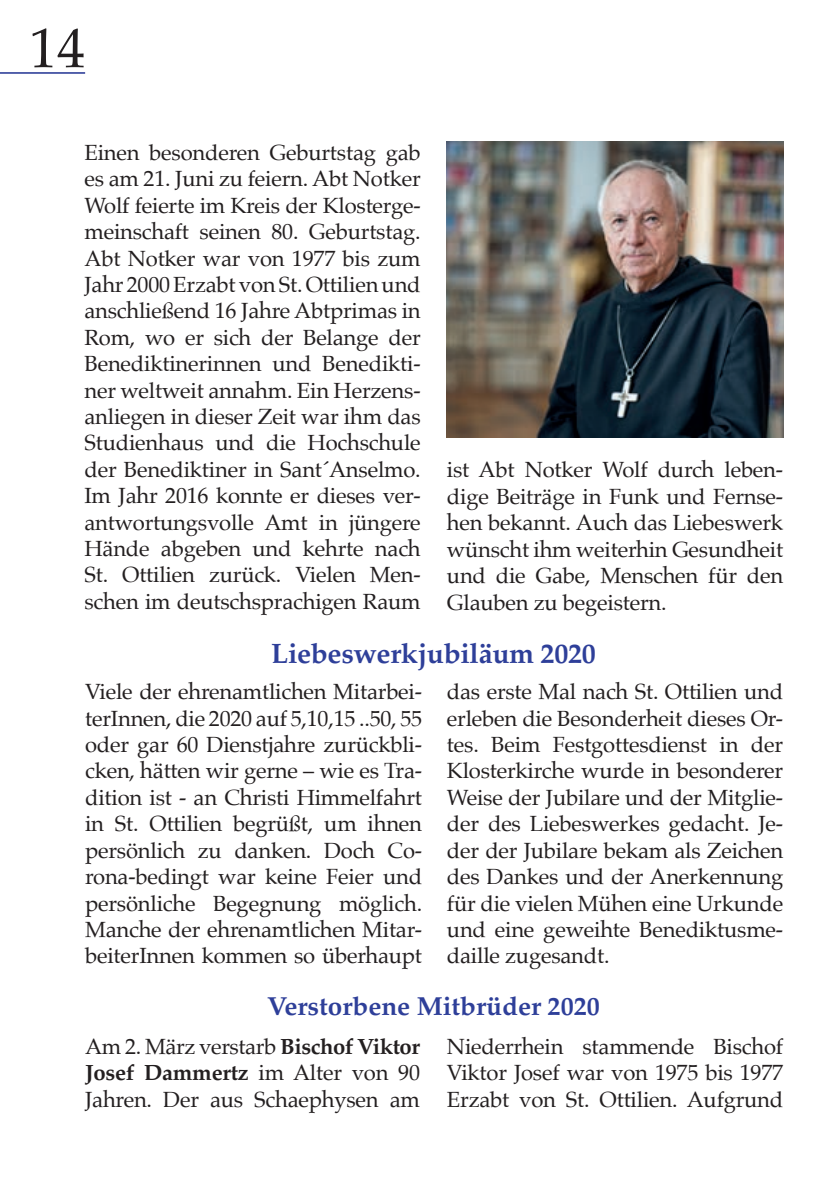
<style>
.page{position:relative;width:840px;height:1191px;background:#fff}
.page>*{position:absolute;margin:0;border:0;box-sizing:border-box;transform-origin:0 0}
.t1{font:56px "Palatino";color:#231f20}
.t2{font:700 28px "Palatino";letter-spacing:-.01em;color:#2e3f99}
.t3{font:700 26px "Palatino";color:#2e3f99}
.t4{font:22px/26.4px "Palatino";letter-spacing:-.01em;color:#231f20;text-align:justify}
.s1{font-weight:700}
</style>
<div class="page">
<hr style="left:0;top:72px;width:85px;height:2px;background:#2e3f99">
<img style="left:446px;top:142px;width:336px;height:296px">
<h1 class="t1" style="left:29px;top:2px;width:57px">14</h1>
<p class="t4" style="left:84px;top:139px;width:337px">Einen besonderen Geburtstag gab es am 21. Juni zu feiern. Abt Notker Wolf feierte im Kreis der Klosterge&shy;meinschaft seinen 80. Geburtstag.<br>Abt Notker war von 1977 bis zum Jahr 2000 Erzabt von St. Ottilien und anschließend 16 Jahre Abtprimas in Rom, wo er sich der Belange der Benediktinerinnen und Benedikti&shy;ner weltweit annahm. Ein Herzens&shy;anliegen in dieser Zeit war ihm das Studienhaus und die Hochschule der Benediktiner in Sant´Anselmo.<br>Im Jahr 2016 konnte er dieses ver&shy;antwortungsvolle Amt in jüngere Hände abgeben und kehrte nach St. Ottilien zurück. Vielen Men&shy;schen im deutschsprachigen Raum</p>
<p class="t4" style="left:446px;top:457px;width:337px">ist Abt Notker Wolf durch leben&shy;dige Beiträge in Funk und Fernse&shy;hen bekannt. Auch das Liebeswerk wünscht ihm weiterhin Gesundheit und die Gabe, Menschen für den Glauben zu begeistern.</p>
<p class="t2" style="left:271px;top:629px;width:326px">Liebeswerkjubiläum 2020</p>
<p class="t4" style="left:85px;top:678px;width:338px">Viele der ehrenamtlichen Mitarbei&shy;terInnen, die 2020 auf 5,10,15 ..50, 55 oder gar 60 Dienstjahre zurückbli&shy;cken, hätten wir gerne – wie es Tra&shy;dition ist - an Christi Himmelfahrt in St. Ottilien begrüßt, um ihnen persönlich zu danken. Doch Co&shy;rona-bedingt war keine Feier und persönliche Begegnung möglich.<br>Manche der ehrenamtlichen Mitar&shy;beiterInnen kommen so überhaupt</p>
<p class="t4" style="left:446px;top:678px;width:337px">das erste Mal nach St. Ottilien und erleben die Besonderheit dieses Or&shy;tes. Beim Festgottesdienst in der Klosterkirche wurde in besonderer Weise der Jubilare und der Mitglie&shy;der des Liebeswerkes gedacht. Je&shy;der der Jubilare bekam als Zeichen des Dankes und der Anerkennung für die vielen Mühen eine Urkunde und eine geweihte Benediktusme&shy;daille zugesandt.</p>
<p class="t3" style="left:267px;top:984px;width:334px">Verstorbene Mitbrüder 2020</p>
<p class="t4" style="left:85px;top:1033px;width:336px">Am 2. März verstarb <span class="s1">Bischof Viktor Josef Dammertz</span> im Alter von 90<br>Jahren. Der aus Schaephysen am</p>
<p class="t4" style="left:446px;top:1033px;width:337px">Niederrhein stammende Bischof Viktor Josef war von 1975 bis 1977<br>Erzabt von St. Ottilien. Aufgrund</p>
</div>
